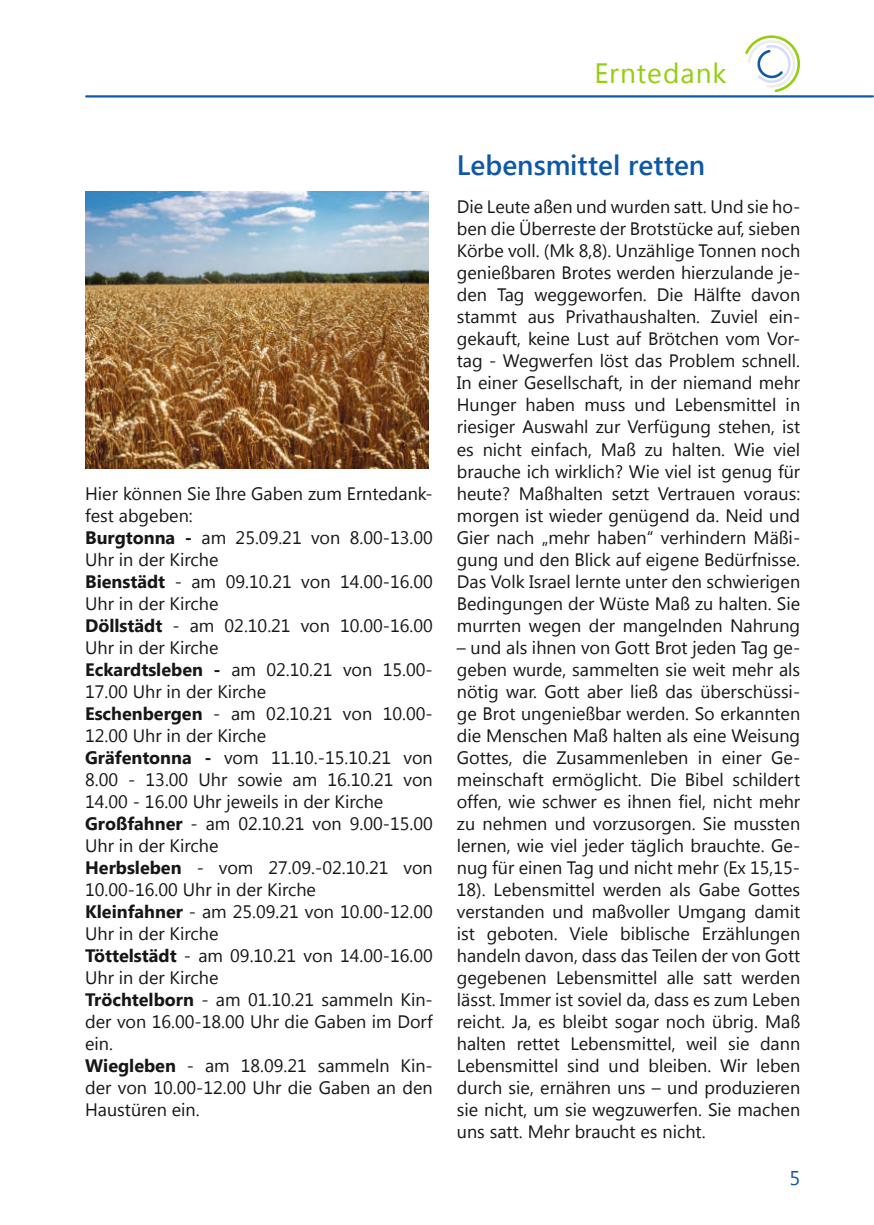
<style>
.page{position:relative;width:874px;height:1225px;background:#fff}
.page>*{position:absolute;margin:0;border:0;box-sizing:border-box;transform-origin:0 0}
.t1{font:600 28px "Segoe UI";color:#0e58a7}
.t2{font:28px "Segoe UI";letter-spacing:.03em;color:#94ce0e}
.t3{font:20px "Segoe UI";color:#0e58a7}
.t4{font:18px/22px "Segoe UI";color:#151616;text-align:justify}
.s1{font-weight:700}
</style>
<div class="page">
<img style="left:85px;top:191px;width:343px;height:277px">
<hr style="left:86px;top:95px;width:786px;height:2px;background:#0e58a7">
<svg style="left:745px;top:35px;width:55px;height:58px"></svg>
<h1 class="t2" style="left:594px;top:57px;width:133px">Erntedank</h1>
<p class="t4" style="left:85px;top:484px;width:349px;text-align:left">Hier können Sie Ihre Gaben zum Erntedank&shy;fest abgeben:<br><span class="s1">Burgtonna -</span> am 25.09.21 von 8.00-13.00<br>Uhr in der Kirche<br><span class="s1">Bienstädt</span> - am 09.10.21 von 14.00-16.00<br>Uhr in der Kirche<br><span class="s1">Döllstädt</span> - am 02.10.21 von 10.00-16.00<br>Uhr in der Kirche<br><span class="s1">Eckardtsleben -</span> am 02.10.21 von 15.00-<br>17.00 Uhr in der Kirche<br><span class="s1">Eschenbergen</span> - am 02.10.21 von 10.00-<br>12.00 Uhr in der Kirche<br><span class="s1">Gräfentonna -</span> vom 11.10.-15.10.21 von<br>8.00 - 13.00 Uhr sowie am 16.10.21 von<br>14.00 - 16.00 Uhr jeweils in der Kirche<br><span class="s1">Großfahner</span> - am 02.10.21 von 9.00-15.00<br>Uhr in der Kirche<br><span class="s1">Herbsleben</span> - vom 27.09.-02.10.21 von<br>10.00-16.00 Uhr in der Kirche<br><span class="s1">Kleinfahner</span> - am 25.09.21 von 10.00-12.00<br>Uhr in der Kirche<br><span class="s1">Töttelstädt</span> - am 09.10.21 von 14.00-16.00<br>Uhr in der Kirche<br><span class="s1">Tröchtelborn</span> - am 01.10.21 sammeln Kin&shy;der von 16.00-18.00 Uhr die Gaben im Dorf ein.<br><span class="s1">Wiegleben</span> - am 18.09.21 sammeln Kin&shy;der von 10.00-12.00 Uhr die Gaben an den<br>Haustüren ein.</p>
<h1 class="t1" style="left:456px;top:149px;width:250px">Lebensmittel retten</h1>
<p class="t4" style="left:456px;top:198px;width:345px">Die Leute aßen und wurden satt. Und sie ho&shy;ben die Überreste der Brotstücke auf, sieben Körbe voll. (Mk 8,8). Unzählige Tonnen noch genießbaren Brotes werden hierzulande je&shy;den Tag weggeworfen. Die Hälfte davon stammt aus Privathaushalten. Zuviel ein&shy;gekauft, keine Lust auf Brötchen vom Vor&shy;tag - Wegwerfen löst das Problem schnell.<br>In einer Gesellschaft, in der niemand mehr Hunger haben muss und Lebensmittel in riesiger Auswahl zur Verfügung stehen, ist es nicht einfach, Maß zu halten. Wie viel brauche ich wirklich? Wie viel ist genug für heute? Maßhalten setzt Vertrauen voraus: morgen ist wieder genügend da. Neid und Gier nach „mehr haben“ verhindern Mäßi&shy;gung und den Blick auf eigene Bedürfnisse.<br>Das Volk Israel lernte unter den schwierigen Bedingungen der Wüste Maß zu halten. Sie murrten wegen der mangelnden Nahrung</p>
<p class="t4" style="left:456px;top:638px;width:345px">– und als ihnen von Gott Brot jeden Tag ge&shy;geben wurde, sammelten sie weit mehr als nötig war. Gott aber ließ das überschüssi&shy;ge Brot ungenießbar werden. So erkannten die Menschen Maß halten als eine Weisung Gottes, die Zusammenleben in einer Ge&shy;meinschaft ermöglicht. Die Bibel schildert offen, wie schwer es ihnen fiel, nicht mehr zu nehmen und vorzusorgen. Sie mussten lernen, wie viel jeder täglich brauchte. Ge&shy;nug für einen Tag und nicht mehr (Ex 15,15- 18). Lebensmittel werden als Gabe Gottes verstanden und maßvoller Umgang damit ist geboten. Viele biblische Erzählungen handeln davon, dass das Teilen der von Gott gegebenen Lebensmittel alle satt werden lässt. Immer ist soviel da, dass es zum Leben reicht. Ja, es bleibt sogar noch übrig. Maß halten rettet Lebensmittel, weil sie dann Lebensmittel sind und bleiben. Wir leben durch sie, ernähren uns – und produzieren sie nicht, um sie wegzuwerfen. Sie machen uns satt. Mehr braucht es nicht.</p>
<p class="t3" style="left:789px;top:1166px;width:12px">5</p>
</div>
